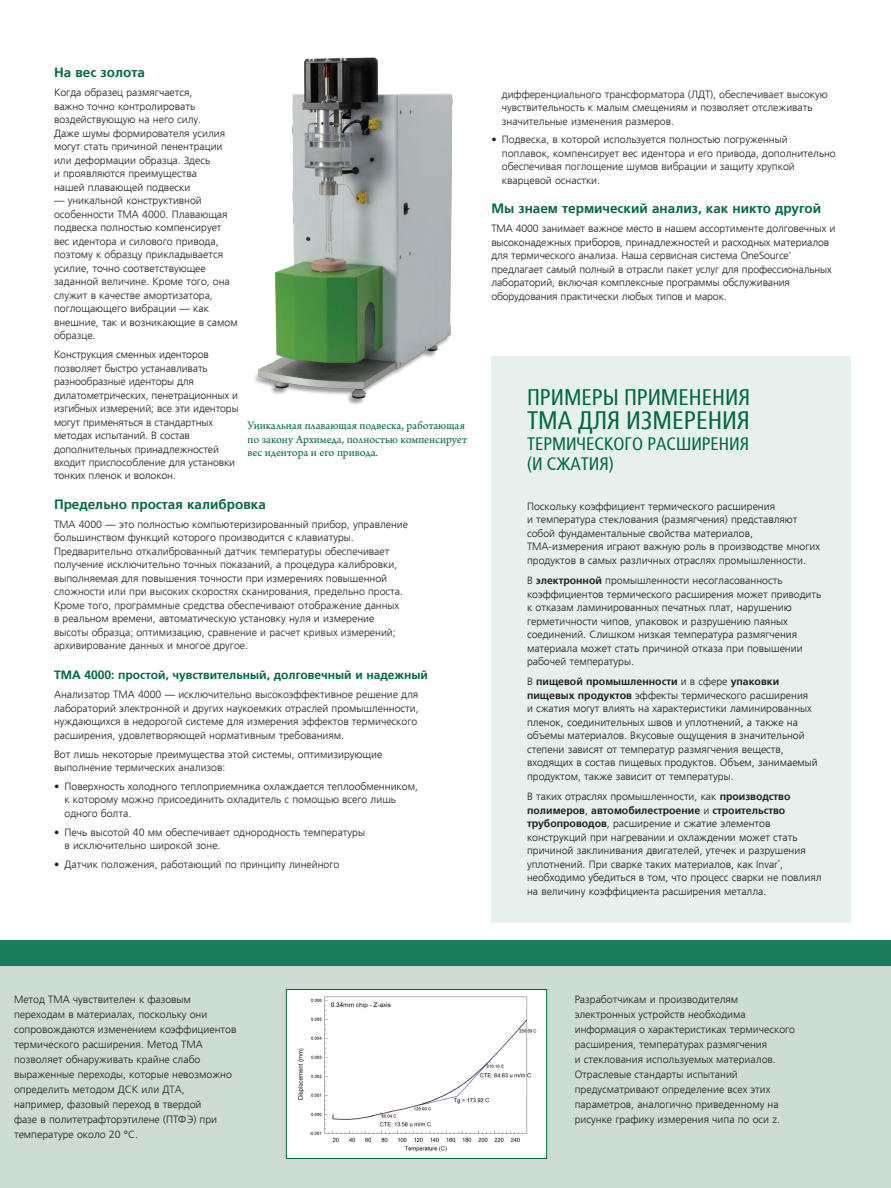
<style>
.page{position:relative;width:891px;height:1188px;background:#fff}
.page>*{position:absolute;margin:0;border:0;box-sizing:border-box;transform-origin:0 0}
.t1{font:condensed 25.2px "Frutiger LTCYR";color:#00673e}
.t2{font:condensed 22.5px "Frutiger LTCYR";color:#00673e}
.t3{font:condensed 18px "Frutiger LTCYR";color:#00673e}
.Copy_-_Paragraphs{font:700 13.5px "Frutiger LTCYR";color:#00673e}
.Copy_-_Captions{font:12px/13.5px "Arno Pro";color:#00673e}
.Copy_-_Paragraphs-2{font:700 12px "Frutiger LTCYR";color:#00673e}
.Copy_-_Paragraphs-3{font:300 10.5px/13.5px "Frutiger LTCYR";color:#231f20}
.s1{font-weight:700}
</style>
<div class="page">
<img style="left:254px;top:57px;width:199px;height:348px">
<div style="left:0;top:948px;width:891px;height:240px;background:#cdddd4"></div>
<div style="left:491px;top:356px;width:359px;height:566px;background:#e6f0ec"></div>
<img style="left:291px;top:991px;width:254px;height:165px">
<div style="left:286px;top:989px;width:261px;height:170px;border:1px solid #00673e"></div>
<div style="left:0;top:940px;width:891px;height:26px;background:#197b59"></div>
<p class="Copy_-_Paragraphs" style="left:54px;top:65px;width:92px">На вес золота</p>
<p class="Copy_-_Paragraphs-3" style="left:54px;top:86px;width:173px">Когда образец размягчается,<br>важно точно контролировать воздействующую на него силу.<br>Даже шумы формирователя усилия могут стать причиной пенентрации или деформации образца. Здесь<br>и проявляются преимущества нашей плавающей подвески</p>
<p class="Copy_-_Paragraphs-3" style="left:54px;top:194px;width:185px">— уникальной конструктивной особенности TMA 4000. Плавающая подвеска полностью компенсирует вес идентора и силового привода, поэтому к образцу прикладывается усилие, точно соответствующее заданной величине. Кроме того, она служит в качестве амортизатора, поглощающего вибрации — как внешние, так и возникающие в самом образце.</p>
<p class="Copy_-_Paragraphs-3" style="left:54px;top:348px;width:186px">Конструкция сменных иденторов позволяет быстро устанавливать разнообразные иденторы для дилатометрических, пенетрационных и изгибных измерений; все эти иденторы могут применяться в стандартных методах испытаний. В состав дополнительных принадлежностей входит приспособление для установки тонких пленок и волокон.</p>
<p class="Copy_-_Paragraphs" style="left:54px;top:497px;width:213px">Предельно простая калибровка</p>
<p class="Copy_-_Paragraphs-3" style="left:54px;top:517px;width:356px">TMA 4000 — это полностью компьютеризированный прибор, управление большинством функций которого производится с клавиатуры.<br>Предварительно откалиброванный датчик температуры обеспечивает получение исключительно точных показаний, а процедура калибровки, выполняемая для повышения точности при измерениях повышенной сложности или при высоких скоростях сканирования, предельно проста.<br>Кроме того, программные средства обеспечивают отображение данных<br>в реальном времени, автоматическую установку нуля и измерение высоты образца; оптимизацию, сравнение и расчет кривых измерений; архивирование данных и многое другое.</p>
<p class="Copy_-_Paragraphs-2" style="left:54px;top:669px;width:375px">TMA 4000: простой, чувствительный, долговечный и надежный</p>
<p class="Copy_-_Paragraphs-3" style="left:54px;top:688px;width:366px">Анализатор TMA 4000 — исключительно высокоэффективное решение для лабораторий электронной и других наукоемких отраслей промышленности, нуждающихся в недорогой системе для измерения эффектов термического расширения, удовлетворяющей нормативным требованиям.</p>
<p class="Copy_-_Paragraphs-3" style="left:54px;top:747px;width:330px">Вот лишь некоторые преимущества этой системы, оптимизирующие выполнение термических анализов:</p>
<p class="Copy_-_Paragraphs-3" style="left:64px;top:780px;width:355px;text-indent:-10px">• Поверхность холодного теплоприемника охлаждается теплообменником, к которому можно присоединить охладитель с помощью всего лишь одного болта.</p>
<p class="Copy_-_Paragraphs-3" style="left:64px;top:826px;width:302px;text-indent:-10px">• Печь высотой 40 мм обеспечивает однородность температуры в исключительно широкой зоне.</p>
<p class="Copy_-_Paragraphs-3" style="left:54px;top:858px;width:287px">• Датчик положения, работающий по принципу линейного</p>
<p class="Copy_-_Captions" style="left:248px;top:420px;width:221px">Уникальная плавающая подвеска, работающая по закону Архимеда, полностью компенсирует вес идентора и его привода.</p>
<p class="Copy_-_Paragraphs-3" style="left:502px;top:87px;width:327px">дифференциального трансформатора (ЛДТ), обеспечивает высокую чувствительность к малым смещениям и позволяет отслеживать значительные изменения размеров.</p>
<p class="Copy_-_Paragraphs-3" style="left:502px;top:133px;width:335px;text-indent:-10px">• Подвеска, в которой используется полностью погруженный поплавок, компенсирует вес идентора и его привода, дополнительно обеспечивая поглощение шумов вибрации и защиту хрупкой кварцевой оснастки.</p>
<p class="Copy_-_Paragraphs" style="left:491px;top:201px;width:331px">Мы знаем термический анализ, как никто другой</p>
<p class="Copy_-_Paragraphs-3" style="left:491px;top:222px;width:346px">TMA 4000 занимает важное место в нашем ассортименте долговечных и высоконадежных приборов, принадлежностей и расходных материалов для термического анализа. Наша сервисная система OneSource<sup>® </sup>предлагает самый полный в отрасли пакет услуг для профессиональных лабораторий, включая комплексные программы обслуживания оборудования практически любых типов и марок.</p>
<p class="t2" style="left:527px;top:385px;width:225px">ПРИМЕРЫ ПРИМЕНЕНИЯ</p>
<p class="t1" style="left:527px;top:407px;width:225px">ТМА ДЛЯ ИЗМЕРЕНИЯ</p>
<p class="t3" style="left:527px;top:434px;width:224px">ТЕРМИЧЕСКОГО РАСШИРЕНИЯ</p>
<p class="t3" style="left:527px;top:454px;width:88px">(И СЖАТИЯ)</p>
<p class="Copy_-_Paragraphs-3" style="left:527px;top:500px;width:295px">Поскольку коэффициент термического расширения<br>и температура стеклования (размягчения) представляют собой фундаментальные свойства материалов, ТМА-измерения играют важную роль в производстве многих продуктов в самых различных отраслях промышленности.</p>
<p class="Copy_-_Paragraphs-3" style="left:527px;top:574px;width:296px">В <span class="s1">электронной</span> промышленности несогласованность коэффициентов термического расширения может приводить к отказам ламинированных печатных плат, нарушению герметичности чипов, упаковок и разрушению паяных соединений. Слишком низкая температура размягчения материала может стать причиной отказа при повышении рабочей температуры.</p>
<p class="Copy_-_Paragraphs-3" style="left:527px;top:675px;width:292px">В <span class="s1">пищевой промышленности</span> и в сфере <span class="s1">упаковки пищевых продуктов</span> эффекты термического расширения<br>и сжатия могут влиять на характеристики ламинированных пленок, соединительных швов и уплотнений, а также на объемы материалов. Вкусовые ощущения в значительной степени зависят от температур размягчения веществ, входящих в состав пищевых продуктов. Объем, занимаемый продуктом, также зависит от температуры.</p>
<p class="Copy_-_Paragraphs-3" style="left:527px;top:790px;width:296px">В таких отраслях промышленности, как <span class="s1">производство полимеров</span>, <span class="s1">автомобилестроение</span> и <span class="s1">строительство трубопроводов</span>, расширение и сжатие элементов конструкций при нагревании и охлаждении может стать причиной заклинивания двигателей, утечек и разрушения уплотнений. При сварке таких материалов, как Invar<sup>®</sup>, необходимо убедиться в том, что процесс сварки не повлиял на величину коэффициента расширения металла.</p>
<p class="Copy_-_Paragraphs-3" style="left:14px;top:992px;width:224px;line-height:15px">Метод ТМА чувствителен к фазовым переходам в материалах, поскольку они сопровождаются изменением коэффициентов термического расширения. Метод ТМА позволяет обнаруживать крайне слабо выраженные переходы, которые невозможно определить методом ДСК или ДТА, например, фазовый переход в твердой<br>фазе в политетрафторэтилене (ПТФЭ) при температуре около 20 °C.</p>
<p class="Copy_-_Paragraphs-3" style="left:575px;top:992px;width:222px;line-height:15px">Разработчикам и производителям электронных устройств необходима информация о характеристиках термического расширения, температурах размягчения<br>и стеклования используемых материалов.<br>Отраслевые стандарты испытаний предусматривают определение всех этих параметров, аналогично приведенному на рисунке графику измерения чипа по оси z.</p>
</div>
